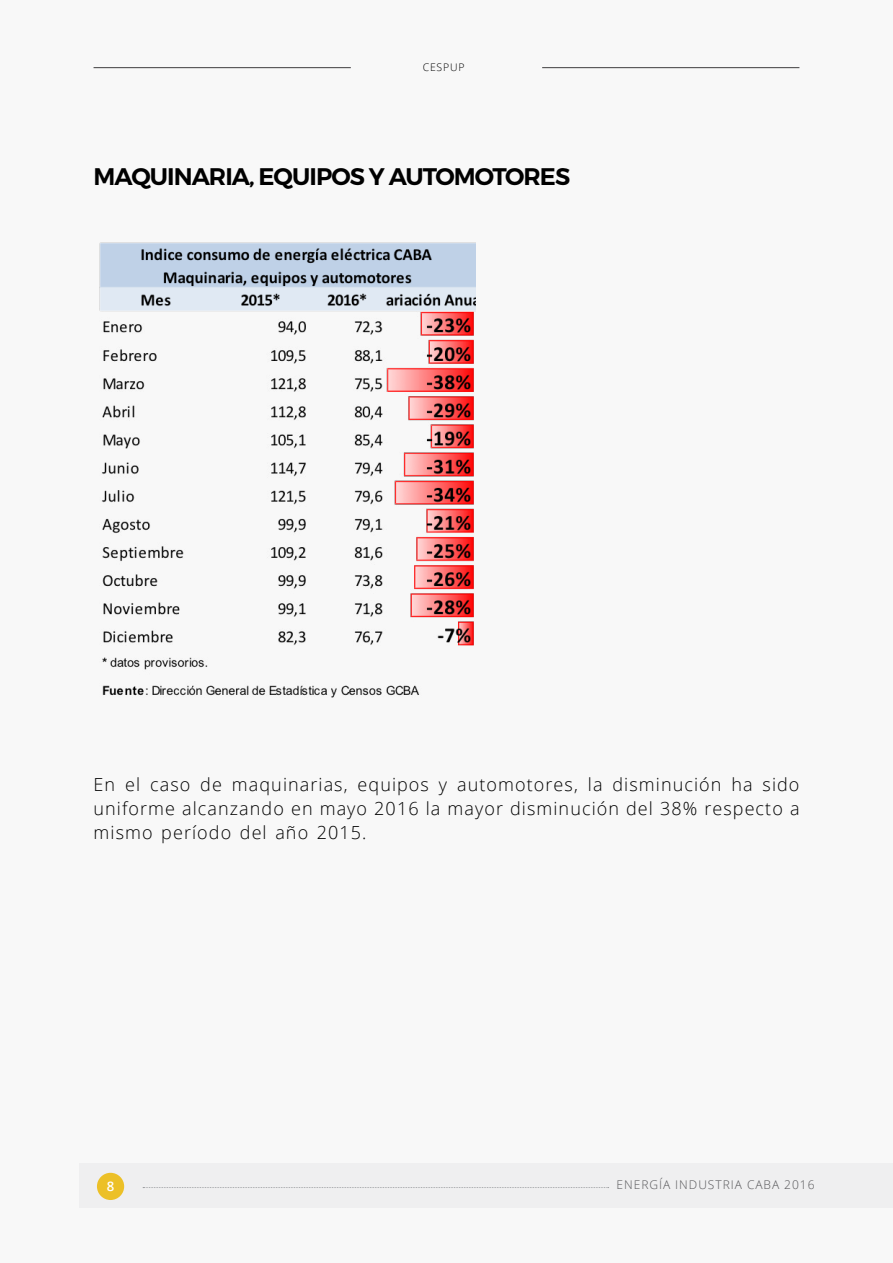
<style>
.page{position:relative;width:893px;height:1263px;background:#f8f8f8}
.page>*{position:absolute;margin:0;border:0;box-sizing:border-box;transform-origin:0 0}
.t1{font:600 24px "Montserrat";letter-spacing:-.04em;color:#000}
.t2{font:300 18px/24px "Open Sans";letter-spacing:.06em;color:#000;text-align:justify}
.t3{font:600 13.2px "Open Sans";color:#fff}
.t4{font:300 12px "Open Sans";letter-spacing:.08em;color:#565659}
.t5{font:300 10.5px "Open Sans";letter-spacing:.08em;color:#000}
</style>
<div class="page">
<img style="left:99px;top:242px;width:377px;height:456px">
<div style="left:79px;top:1163px;width:814px;height:45px;background:#efeff0"></div>
<div style="left:97px;top:1173px;width:27px;height:27px;background:#ecc027;border-radius:50%"></div>
<hr style="left:94px;top:67px;width:257px;height:1px;background:#3d3c3e">
<hr style="left:542px;top:67px;width:257px;height:1px;background:#3d3c3e">
<svg style="left:143px;top:1187px;width:466px;height:1px"></svg>
<p class="t5" style="left:423px;top:60px;width:43px">CESPUP</p>
<h1 class="t1" style="left:94px;top:162px;width:478px">MAQUINARIA, EQUIPOS Y AUTOMOTORES</h1>
<p class="t2" style="left:94px;top:772px;width:707px">En el caso de maquinarias, equipos y automotores, la disminución ha sido uniforme alcanzando en mayo 2016 la mayor disminución del 38% respecto a mismo período del año 2015.</p>
<p class="t3" style="left:107px;top:1177px;width:9px">8</p>
<p class="t4" style="left:617px;top:1177px;width:199px">ENERGÍA INDUSTRIA CABA 2016</p>
</div>
